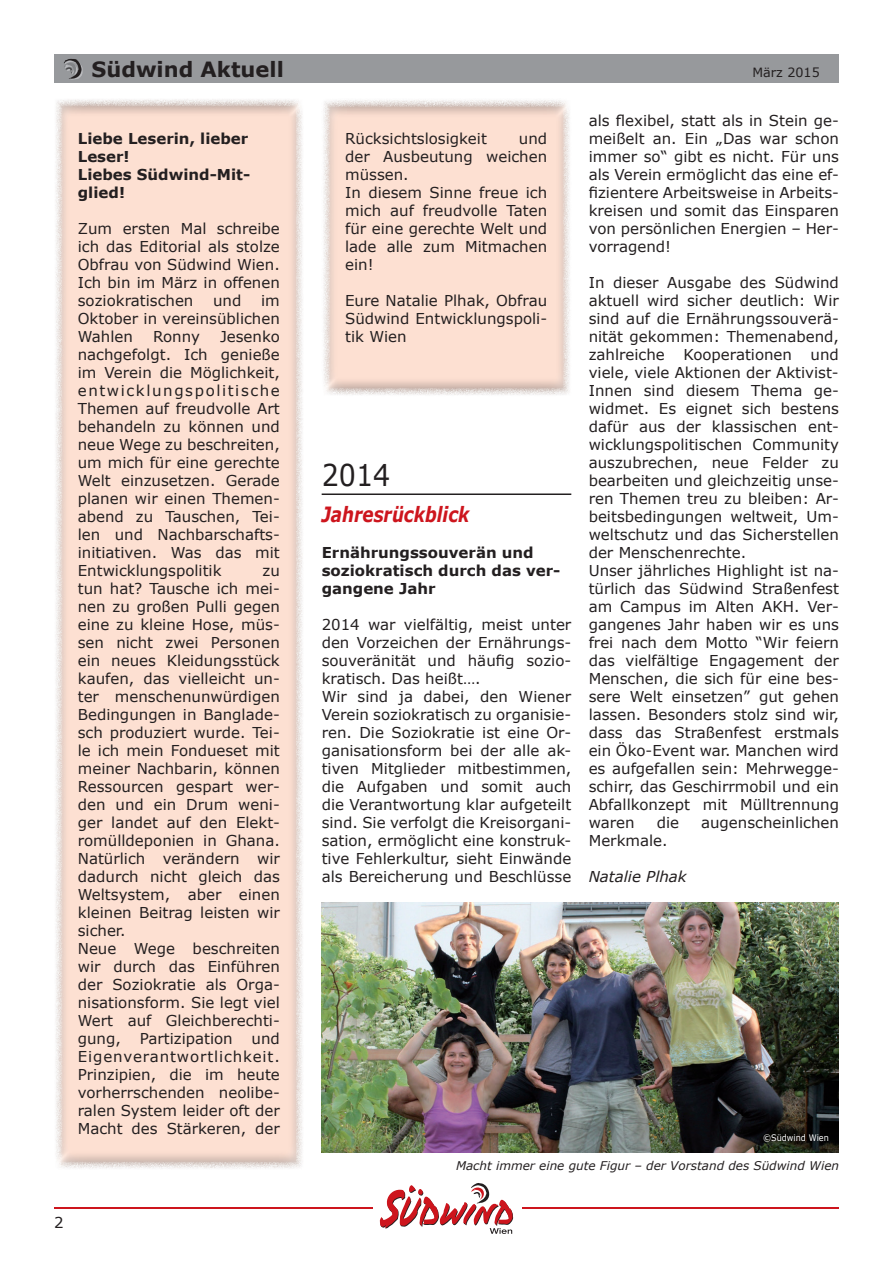
<style>
.page{position:relative;width:893px;height:1263px;background:#fff}
.page>*{position:absolute;margin:0;border:0;box-sizing:border-box;transform-origin:0 0}
.t1{font:30px "Verdana";color:#231f20;scale:.9 1}
.t2{font:italic 700 21px "Verdana";color:#cd151d;scale:.8 1}
.t3{font:700 21px "Verdana";color:#231f20}
.t4{font:15px/18px "Verdana";color:#231f20;text-align:justify}
.t5{font:700 15px/18px "Verdana";color:#231f20}
.t6{font:italic 15px "Verdana";color:#231f20}
.t7{font:12.75px "Verdana";color:#231f20}
.t8{font:italic 12px "Verdana";color:#231f20}
.t9{font:9px "Verdana";color:#fff;scale:.9 1}
</style>
<div class="page">
<div style="left:54px;top:54px;width:785px;height:29px;background:#97999c"></div>
<img style="left:69px;top:67px;width:14px;height:13px">
<img style="left:64px;top:59px;width:13px;height:8px">
<img style="left:65px;top:60px;width:17px;height:18px">
<hr style="left:54px;top:1207px;width:318px;height:2px;background:#cd151d">
<hr style="left:522px;top:1207px;width:317px;height:2px;background:#cd151d">
<svg style="left:380px;top:1183px;width:133px;height:51px"></svg>
<img style="left:55px;top:99px;width:248px;height:1070px">
<img style="left:323px;top:100px;width:247px;height:295px">
<hr style="left:322px;top:493px;width:249px;height:2px;background:#231f20">
<img style="left:322px;top:902px;width:517px;height:250px">
<h2 class="t3" style="left:92px;top:56px;width:194px">Südwind Aktuell</h2>
<p class="t7" style="left:752px;top:65px;width:69px">März 2015</p>
<p class="t5" style="left:78px;top:129px;width:174px">Liebe Leserin, lieber<br>Leser!<br>Liebes Südwind-Mit&shy;glied!</p>
<p class="t4" style="left:78px;top:219px;width:204px">Zum ersten Mal schreibe ich das Editorial als stolze Obfrau von Südwind Wien.<br>Ich bin im März in offenen soziokratischen</p>
<p class="t4" style="left:213px;top:291px;width:30px">und</p>
<p class="t4" style="left:78px;top:291px;width:204px;text-indent:183px">im Oktober in vereinsüblichen Wahlen</p>
<p class="t4" style="left:78px;top:327px;width:204px;text-indent:142px">Jesenko nachgefolgt. Ich genieße im Verein die Möglichkeit, entwicklungspolitische Themen auf freudvolle Art behandeln zu können und neue Wege zu beschreiten, um mich für eine gerechte Welt einzusetzen. Gerade planen wir einen Themen&shy;abend zu Tauschen, Tei&shy;len und Nachbarschafts&shy;initiativen. Was das mit Entwicklungspolitik</p>
<p class="t4" style="left:153px;top:327px;width:48px">Ronny</p>
<p class="t4" style="left:78px;top:561px;width:204px;text-align:left;text-indent:185px">zu tun hat? Tausche ich mei&shy;nen zu großen Pulli gegen eine zu kleine Hose, müs&shy;sen nicht zwei Personen ein neues Kleidungsstück kaufen, das vielleicht un&shy;ter menschenunwürdigen<br>Bedingungen in Banglade&shy;sch produziert wurde. Tei&shy;le ich mein Fondueset mit meiner Nachbarin, können<br>Ressourcen gespart wer&shy;den und ein Drum weni&shy;ger landet auf den Elekt&shy;romülldeponien in Ghana.<br>Natürlich verändern wir dadurch nicht gleich das<br>Weltsystem, aber einen kleinen Beitrag leisten wir sicher.<br>Neue Wege beschreiten wir durch das Einführen der Soziokratie als Orga&shy;nisationsform. Sie legt viel<br>Wert auf Gleichberechti&shy;gung, Partizipation und<br>Eigenverantwortlichkeit.<br>Prinzipien, die im heute vorherrschenden neolibe&shy;ralen System leider oft der<br>Macht des Stärkeren, der</p>
<p class="t4" style="left:345px;top:129px;width:204px;text-align:left;text-indent:174px">und der Ausbeutung weichen müssen.<br>In diesem Sinne freue ich mich auf freudvolle Taten für eine gerechte Welt und lade alle zum Mitmachen ein!</p>
<p class="t4" style="left:345px;top:291px;width:204px">Eure Natalie Plhak, Obfrau Südwind Entwicklungspoli&shy;tik Wien</p>
<p class="t4" style="left:345px;top:129px;width:143px">Rücksichtslosigkeit</p>
<h1 class="t1" style="left:322px;top:456px;width:78px">2014</h1>
<h2 class="t2" style="left:322px;top:501px;width:186px">Jahresrückblick</h2>
<p class="t5" style="left:322px;top:543px;width:240px">Ernährungssouverän und soziokratisch durch das ver&shy;gangene Jahr</p>
<p class="t4" style="left:322px;top:615px;width:251px;text-align:left">2014 war vielfältig, meist unter den Vorzeichen der Ernährungs&shy;souveränität und häufig sozio&shy;kratisch. Das heißt….<br>Wir sind ja dabei, den Wiener<br>Verein soziokratisch zu organisie&shy;ren. Die Soziokratie ist eine Or&shy;ganisationsform bei der alle ak&shy;tiven Mitglieder mitbestimmen, die Aufgaben und somit auch die Verantwortung klar aufgeteilt sind. Sie verfolgt die Kreisorgani&shy;sation, ermöglicht eine konstruk&shy;tive Fehlerkultur, sieht Einwände als Bereicherung und Beschlüsse</p>
<p class="t4" style="left:589px;top:111px;width:252px">als flexibel, statt als in Stein ge&shy;meißelt an. Ein „Das war schon immer so“ gibt es nicht. Für uns als Verein ermöglicht das eine ef&shy;fizientere Arbeitsweise in Arbeits&shy;kreisen und somit das Einsparen von persönlichen Energien – Her&shy;vorragend!</p>
<p class="t4" style="left:589px;top:273px;width:252px;text-align:left">In dieser Ausgabe des Südwind aktuell wird sicher deutlich: Wir sind auf die Ernährungssouverä&shy;nität gekommen: Themenabend, zahlreiche Kooperationen und viele, viele Aktionen der Aktivist-<br>Innen sind diesem Thema ge&shy;widmet. Es eignet sich bestens dafür aus der klassischen ent&shy;wicklungspolitischen Community auszubrechen, neue Felder zu bearbeiten und gleichzeitig unse&shy;ren Themen treu zu bleiben: Ar&shy;beitsbedingungen weltweit, Um&shy;weltschutz und das Sicherstellen der Menschenrechte.<br>Unser jährliches Highlight ist na&shy;türlich das Südwind Straßenfest am Campus im Alten AKH. Ver&shy;gangenes Jahr haben wir es uns frei nach dem Motto “Wir feiern das vielfältige Engagement der<br>Menschen, die sich für eine bes&shy;sere Welt einsetzen” gut gehen lassen. Besonders stolz sind wir, dass das Straßenfest erstmals ein Öko-Event war. Manchen wird es aufgefallen sein: Mehrwegge&shy;schirr, das Geschirrmobil und ein<br>Abfallkonzept mit Mülltrennung waren</p>
<p class="t4" style="left:657px;top:813px;width:24px">die</p>
<p class="t4" style="left:701px;top:813px;width:139px">augenscheinlichen</p>
<p class="t4" style="left:589px;top:831px;width:80px">Merkmale.</p>
<p class="t6" style="left:589px;top:867px;width:100px">Natalie Plhak</p>
<p class="t9" style="left:763px;top:1132px;width:75px">©Südwind Wien</p>
<p class="t8" style="left:456px;top:1158px;width:385px">Macht immer eine gute Figur – der Vorstand des Südwind Wien</p>
<p class="t4" style="left:54px;top:1213px;width:11px">2</p>
</div>
